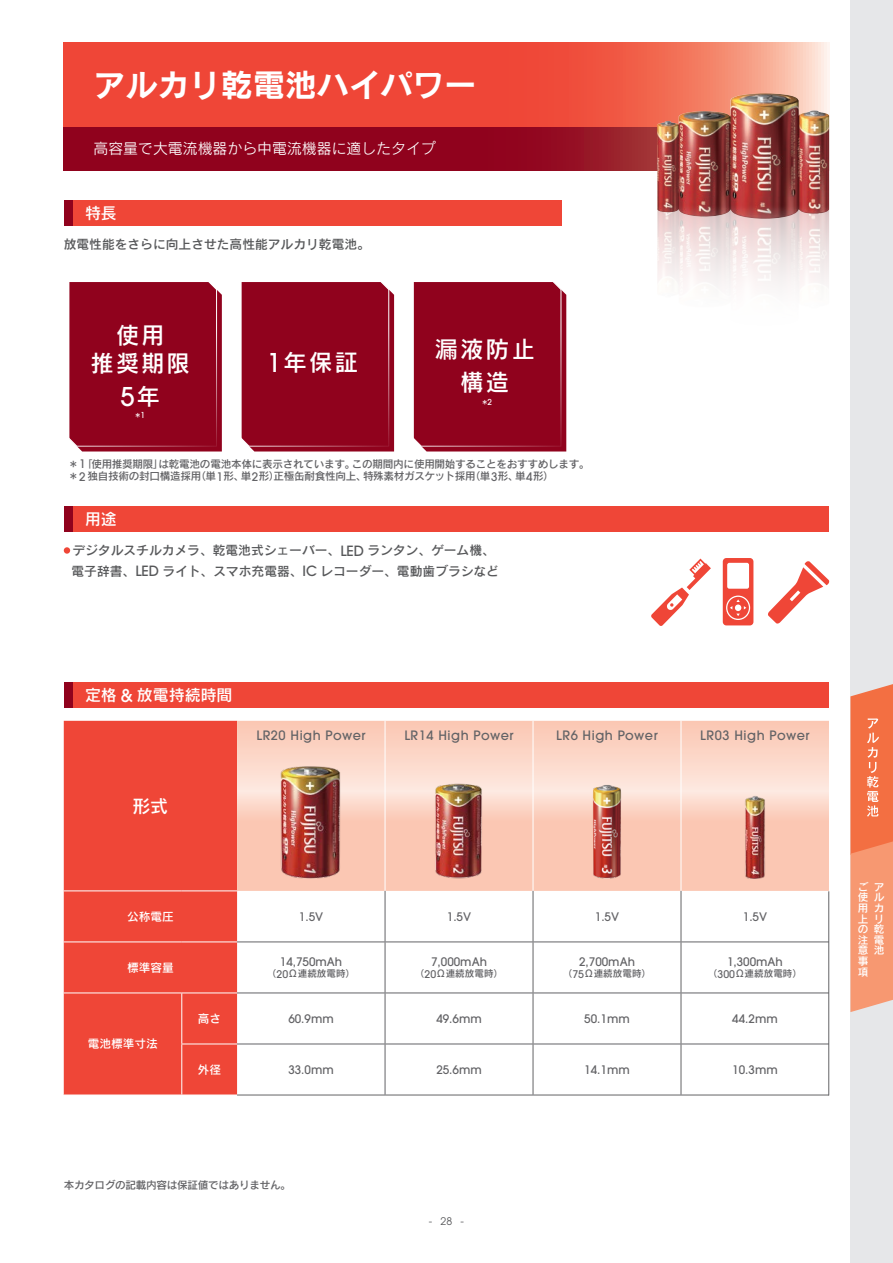
<style>
.page{position:relative;width:893px;height:1263px;background:#fff}
.page>*{position:absolute;margin:0;border:0;box-sizing:border-box;transform-origin:0 0}
.t1{font:31.95px "Rodin Pro B";color:#fff}
.t2{font:500 25.65px "Avant Garde";color:#fff}
.t3{font:23.4px "Rodin Pro DB";letter-spacing:.1em;color:#fff}
.t4{font:18px "Rodin Pro DB";color:#fff}
.t5{font:15.9px "Rodin Pro DB";color:#fff}
.t6{font:14.85px "Rodin Pro M";color:#fff}
.t7{font:500 12.9px "Avant Garde";letter-spacing:.045em;color:#636366}
.t8{font:12.75px "Rodin Pro DB";color:#57585a}
.t9{font:500 11.7px "Avant Garde";color:#636366}
.t10{font:11.7px "Rodin Pro DB";color:#fff}
.t11{font:10.65px "Rodin Pro DB";letter-spacing:-.03em;color:#636366}
.t12{font:10.65px/10.6px "Rodin Pro DB";color:#fff}
.t13{font:10.5px "Avant Garde";color:#57585a}
.t14{font:9.6px "Rodin Pro DB";color:#636366}
.t15{font:7.5px "Rodin Pro DB";color:#fff}
.s1{font-family:"Rodin Pro DB";font-weight:400;font-size:23.4px}
.s2{font-family:"Avant Garde";font-weight:500;font-size:8.25px}
.s3{font-family:"Avant Garde";font-weight:500;font-size:25.65px}
.s4{font-family:"Avant Garde";font-weight:500;font-size:11.7px}
.s5{font-family:"Avant Garde";font-weight:500;font-size:14.1px}
.s6{font-family:"Avant Garde";font-weight:500;font-size:17.55px}
.s7{font-family:"Avant Garde";font-weight:500;font-size:10.5px}
</style>
<div class="page">
<svg style="left:64px;top:43px;width:765px;height:85px;background:#ef5544"></svg>
<svg style="left:64px;top:128px;width:593px;height:42px;background:#91071f"></svg>
<div style="left:72px;top:200px;width:489px;height:25px;background:#ef4637"></div>
<div style="left:64px;top:200px;width:8px;height:25px;background:#90021d"></div>
<div style="left:72px;top:506px;width:757px;height:25px;background:#ef4637"></div>
<div style="left:64px;top:506px;width:8px;height:25px;background:#90021d"></div>
<div style="left:72px;top:682px;width:757px;height:26px;background:#ef4637"></div>
<div style="left:64px;top:682px;width:8px;height:26px;background:#90021d"></div>
<div style="left:64px;top:547px;width:6px;height:7px;background:#ef4637;border-radius:50%"></div>
<img style="left:657px;top:93px;width:172px;height:113px">
<img style="left:657px;top:206px;width:173px;height:82px">
<svg style="left:723px;top:558px;width:30px;height:67px"></svg>
<svg style="left:651px;top:558px;width:60px;height:68px"></svg>
<svg style="left:768px;top:561px;width:61px;height:63px"></svg>
<div style="left:64px;top:721px;width:173px;height:373px;background:#ef4637"></div>
<svg style="left:237px;top:721px;width:592px;height:170px;background:#fbd1c0"></svg>
<hr style="left:64px;top:890px;width:118px;height:1px;background:#fff">
<hr style="left:182px;top:890px;width:55px;height:1px;background:#fff">
<hr style="left:64px;top:941px;width:118px;height:1px;background:#fff">
<hr style="left:182px;top:941px;width:55px;height:1px;background:#fff">
<hr style="left:64px;top:992px;width:118px;height:1px;background:#fff">
<hr style="left:182px;top:992px;width:55px;height:1px;background:#fff">
<hr style="left:181px;top:993px;width:1px;height:50px;background:#fff">
<hr style="left:181px;top:1043px;width:56px;height:1px;background:#fff">
<hr style="left:181px;top:1044px;width:1px;height:50px;background:#fff">
<hr style="left:385px;top:721px;width:1px;height:170px;background:#fff">
<hr style="left:533px;top:721px;width:1px;height:170px;background:#fff">
<hr style="left:681px;top:721px;width:1px;height:170px;background:#fff">
<hr style="left:385px;top:891px;width:1px;height:50px;background:#636366">
<hr style="left:533px;top:891px;width:1px;height:50px;background:#636366">
<hr style="left:681px;top:891px;width:1px;height:50px;background:#636366">
<hr style="left:237px;top:941px;width:148px;height:1px;background:#636366">
<hr style="left:385px;top:941px;width:148px;height:1px;background:#636366">
<hr style="left:385px;top:942px;width:1px;height:50px;background:#636366">
<hr style="left:533px;top:941px;width:148px;height:1px;background:#636366">
<hr style="left:533px;top:942px;width:1px;height:50px;background:#636366">
<hr style="left:681px;top:941px;width:148px;height:1px;background:#636366">
<hr style="left:681px;top:942px;width:1px;height:50px;background:#636366">
<hr style="left:237px;top:992px;width:148px;height:1px;background:#636366">
<hr style="left:385px;top:992px;width:148px;height:1px;background:#636366">
<hr style="left:385px;top:993px;width:1px;height:50px;background:#636366">
<hr style="left:533px;top:992px;width:148px;height:1px;background:#636366">
<hr style="left:533px;top:993px;width:1px;height:50px;background:#636366">
<hr style="left:681px;top:992px;width:148px;height:1px;background:#636366">
<hr style="left:681px;top:993px;width:1px;height:50px;background:#636366">
<hr style="left:237px;top:1043px;width:148px;height:1px;background:#636366">
<hr style="left:385px;top:1043px;width:148px;height:1px;background:#636366">
<hr style="left:385px;top:1044px;width:1px;height:50px;background:#636366">
<hr style="left:533px;top:1043px;width:148px;height:1px;background:#636366">
<hr style="left:533px;top:1044px;width:1px;height:50px;background:#636366">
<hr style="left:681px;top:1043px;width:148px;height:1px;background:#636366">
<hr style="left:681px;top:1044px;width:1px;height:50px;background:#636366">
<hr style="left:237px;top:1094px;width:148px;height:1px;background:#636366">
<hr style="left:385px;top:1094px;width:148px;height:1px;background:#636366">
<hr style="left:533px;top:1094px;width:148px;height:1px;background:#636366">
<hr style="left:681px;top:1094px;width:148px;height:1px;background:#636366">
<hr style="left:828px;top:891px;width:1px;height:204px;background:#636366">
<img style="left:693px;top:779px;width:124px;height:103px">
<img style="left:546px;top:773px;width:122px;height:109px">
<img style="left:399px;top:773px;width:120px;height:109px">
<img style="left:253px;top:764px;width:116px;height:116px">
<div style="left:69px;top:282px;width:153px;height:169px;background:#90021d"></div>
<div style="left:241px;top:282px;width:153px;height:169px;background:#90021d"></div>
<div style="left:413px;top:282px;width:153px;height:169px;background:#90021d"></div>
<div style="left:850px;top:0;width:43px;height:1263px;background:#e6e7e9"></div>
<svg style="left:850px;top:684px;width:43px;height:328px;background:#f48b64"></svg>
<p class="t1" style="left:94px;top:64px;width:384px">アルカリ乾電池ハイパワー</p>
<p class="t6" style="left:94px;top:139px;width:344px">高容量で大電流機器から中電流機器に適したタイプ</p>
<p class="t5" style="left:85px;top:202px;width:33px">特長</p>
<p class="t8" style="left:64px;top:236px;width:308px">放電性能をさらに向上させた高性能アルカリ乾電池。</p>
<p class="t3" style="left:116px;top:319px;width:50px">使用</p>
<p class="t3" style="left:91px;top:348px;width:101px">推奨期限</p>
<p class="t2" style="left:121px;top:381px;width:41px">5<span class="s1">年</span></p>
<p class="t15" style="left:134px;top:410px;width:12px">＊<span class="s2">1</span></p>
<p class="t3" style="left:267px;top:347px;width:93px"><span class="s3">1</span>年保証</p>
<p class="t3" style="left:434px;top:334px;width:102px">漏液防止</p>
<p class="t3" style="left:460px;top:367px;width:51px">構造</p>
<p class="t15" style="left:481px;top:397px;width:12px">＊<span class="s2">2</span></p>
<p class="t11" style="left:68px;top:457px;width:523px">＊<span class="s4">1</span> 「使用推奨期限」は乾電池の電池本体に表示されています。この期間内に使用開始することをおすすめします。</p>
<p class="t11" style="left:68px;top:469px;width:487px">＊<span class="s4">2</span> 独自技術の封口構造採用（単<span class="s4">1</span>形、単<span class="s4">2</span>形）正極缶耐食性向上、特殊素材ガスケット採用（単<span class="s4">3</span>形、単<span class="s4">4</span>形）</p>
<p class="t5" style="left:85px;top:508px;width:33px">用途</p>
<p class="t8" style="left:72px;top:542px;width:424px">デジタルスチルカメラ、乾電池式シェーバー、<span class="s5">LED</span> ランタン、ゲーム機、</p>
<p class="t8" style="left:72px;top:562px;width:429px">電子辞書、<span class="s5">LED</span> ライト、スマホ充電器、<span class="s5">IC</span> レコーダー、電動歯ブラシなど</p>
<p class="t5" style="left:85px;top:685px;width:149px">定格 <span class="s6">&amp;</span> 放電持続時間</p>
<p class="t4" style="left:133px;top:794px;width:37px">形式</p>
<p class="t7" style="left:256px;top:727px;width:111px">LR20 High Power</p>
<p class="t7" style="left:404px;top:727px;width:111px">LR14 High Power</p>
<p class="t7" style="left:556px;top:727px;width:103px">LR6 High Power</p>
<p class="t7" style="left:700px;top:727px;width:111px">LR03 High Power</p>
<p class="t10" style="left:127px;top:909px;width:48px">公称電圧</p>
<p class="t9" style="left:299px;top:909px;width:26px">1.5V</p>
<p class="t9" style="left:447px;top:909px;width:26px">1.5V</p>
<p class="t9" style="left:595px;top:909px;width:26px">1.5V</p>
<p class="t9" style="left:743px;top:909px;width:26px">1.5V</p>
<p class="t10" style="left:127px;top:960px;width:48px">標準容量</p>
<p class="t9" style="left:280px;top:954px;width:64px">14,750mAh</p>
<p class="t14" style="left:267px;top:967px;width:90px">（<span class="s7">20</span>Ω連続放電時）</p>
<p class="t9" style="left:431px;top:954px;width:57px">7,000mAh</p>
<p class="t14" style="left:415px;top:967px;width:90px">（<span class="s7">20</span>Ω連続放電時）</p>
<p class="t9" style="left:579px;top:954px;width:57px">2,700mAh</p>
<p class="t14" style="left:563px;top:967px;width:90px">（<span class="s7">75</span>Ω連続放電時）</p>
<p class="t9" style="left:727px;top:954px;width:57px">1,300mAh</p>
<p class="t14" style="left:708px;top:967px;width:96px">（<span class="s7">300</span>Ω連続放電時）</p>
<p class="t10" style="left:88px;top:1036px;width:72px">電池標準寸法</p>
<p class="t10" style="left:198px;top:1011px;width:25px">高さ</p>
<p class="t9" style="left:288px;top:1011px;width:47px">60.9mm</p>
<p class="t9" style="left:436px;top:1011px;width:47px">49.6mm</p>
<p class="t9" style="left:584px;top:1011px;width:47px">50.1mm</p>
<p class="t9" style="left:732px;top:1011px;width:47px">44.2mm</p>
<p class="t10" style="left:198px;top:1062px;width:25px">外径</p>
<p class="t9" style="left:288px;top:1062px;width:47px">33.0mm</p>
<p class="t9" style="left:436px;top:1062px;width:47px">25.6mm</p>
<p class="t9" style="left:584px;top:1062px;width:47px">14.1mm</p>
<p class="t9" style="left:732px;top:1062px;width:47px">10.3mm</p>
<p class="t11" style="left:64px;top:1178px;width:228px">本カタログの記載内容は保証値ではありません。</p>
<p class="t13" style="left:441px;top:1215px;width:13px">28</p>
<p class="t13" style="left:429px;top:1215px;width:5px">-</p>
<p class="t13" style="left:460px;top:1215px;width:5px">-</p>
<p class="t12" style="left:858px;top:881px;width:12px">ご使用上の注意事項</p>
<p class="t12" style="left:874px;top:881px;width:12px">アルカリ乾電池</p>
</div>
